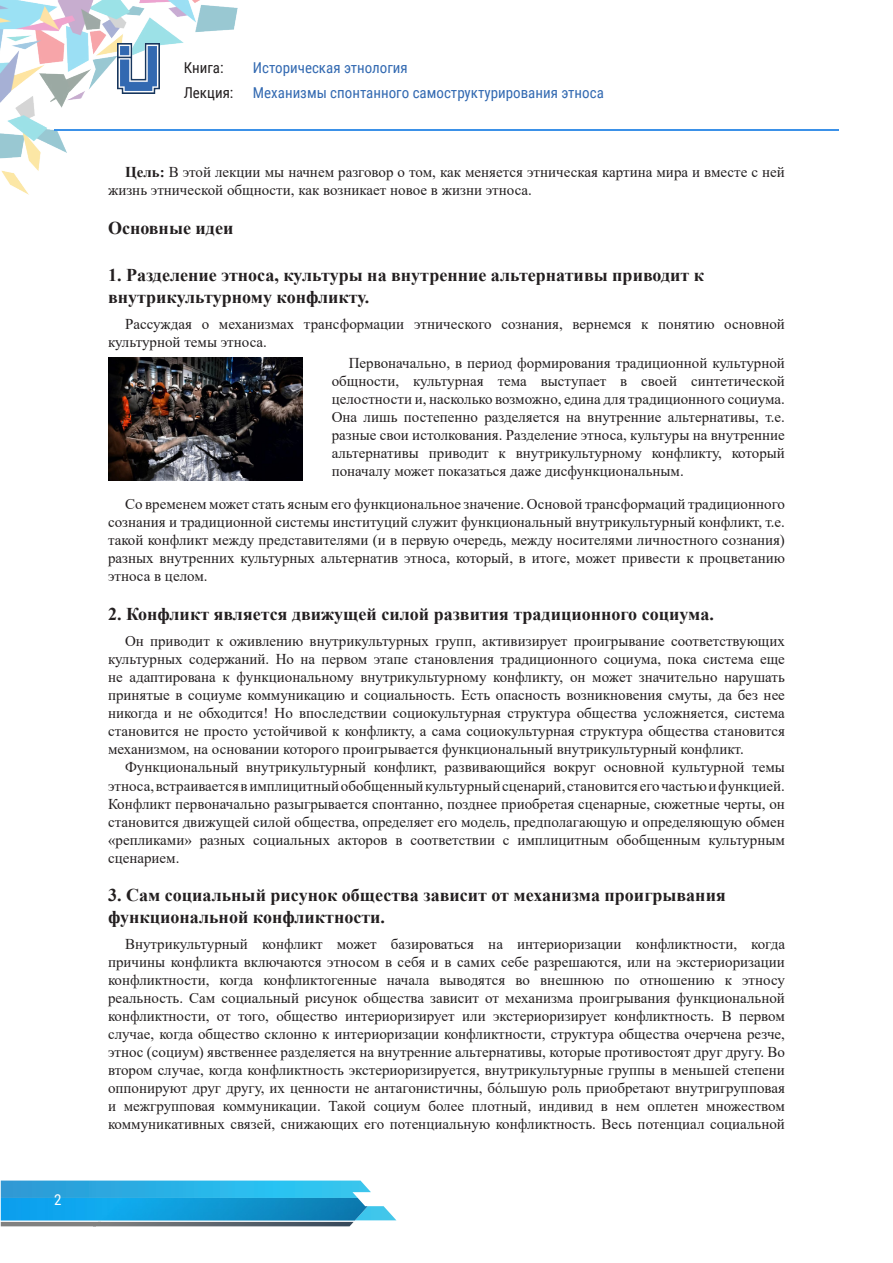
<style>
.page{position:relative;width:893px;height:1263px;background:#fff}
.page>*{position:absolute;margin:0;border:0;box-sizing:border-box;transform-origin:0 0}
.tema{font:700 18px/21.6px "Times New Roman";color:#231f20}
.t1{font:15px/18px "Times New Roman";color:#231f20;text-align:justify}
.t2{font:15px/25.5px "Roboto Condensed";color:#3269b1}
.t3{font:15px/25.5px "Roboto Condensed";color:#231f20}
.t4{font:15px "Roboto Condensed";color:#fff}
.s1{font-weight:700}
</style>
<div class="page">
<img style="left:0;top:0;width:238px;height:195px">
<hr style="left:54px;top:129px;width:785px;height:2px;background:#3b91e8">
<img style="left:118px;top:44px;width:41px;height:49px">
<svg style="left:1px;top:1180px;width:395px;height:46px;background:#5bb6d9"></svg>
<img style="left:1px;top:1198px;width:367px;height:22px">
<img style="left:109px;top:358px;width:193px;height:122px">
<p class="t4" style="left:54px;top:1189px;width:9px">2</p>
<p class="t3" style="left:184px;top:54px;width:51px">Книга:<br>Лекция:</p>
<p class="t2" style="left:253px;top:54px;width:352px">Историческая этнология<br>Механизмы спонтанного самоструктурирования этноса</p>
<p class="t1" style="left:108px;top:163px;width:678px;text-indent:17px"><span class="s1">Цель:</span> В этой лекции мы начнем разговор о том, как меняется этническая картина мира и вместе с ней жизнь этнической общности, как возникает новое в жизни этноса.</p>
<p class="tema" style="left:108px;top:217px;width:127px">Основные идеи</p>
<p class="tema" style="left:108px;top:264px;width:598px">1. Разделение этноса, культуры на внутренние альтернативы приводит к внутрикультурному конфликту.</p>
<p class="t1" style="left:108px;top:315px;width:678px;text-indent:17px">Рассуждая о механизмах трансформации этнического сознания, вернемся к понятию основной культурной темы этноса.</p>
<p class="t1" style="left:332px;top:353px;width:455px;text-indent:17px">Первоначально, в период формирования традиционной культурной общности, культурная тема выступает в своей синтетической целостности и, насколько возможно, едина для традиционного социума.<br>Она лишь постепенно разделяется на внутренние альтернативы, т.е. разные свои истолкования. Разделение этноса, культуры на внутренние альтернативы приводит к внутрикультурному конфликту, который поначалу может показаться даже дисфункциональным.</p>
<p class="t1" style="left:108px;top:495px;width:678px;text-indent:17px">Со временем может стать ясным его функциональное значение. Основой трансформаций традиционного сознания и традиционной системы институций служит функциональный внутрикультурный конфликт, т.е. такой конфликт между представителями (и в первую очередь, между носителями личностного сознания) разных внутренних культурных альтернатив этноса, который, в итоге, может привести к процветанию этноса в целом.</p>
<p class="tema" style="left:108px;top:603px;width:607px">2. Конфликт является движущей силой развития традиционного социума.</p>
<p class="t1" style="left:108px;top:632px;width:678px;text-indent:17px">Он приводит к оживлению внутрикультурных групп, активизирует проигрывание соответствующих культурных содержаний. Но на первом этапе становления традиционного социума, пока система еще не адаптирована к функциональному внутрикультурному конфликту, он может значительно нарушать принятые в социуме коммуникацию и социальность. Есть опасность возникновения смуты, да без нее никогда и не обходится! Но впоследствии социокультурная структура общества усложняется, система становится не просто устойчивой к конфликту, а сама социокультурная структура общества становится механизмом, на основании которого проигрывается функциональный внутрикультурный конфликт.</p>
<p class="t1" style="left:108px;top:758px;width:678px;text-indent:17px">Функциональный внутрикультурный конфликт, развивающийся вокруг основной культурной темы этноса, встраивается в имплицитный обобщенный культурный сценарий, становится его частью и функцией.<br>Конфликт первоначально разыгрывается спонтанно, позднее приобретая сценарные, сюжетные черты, он становится движущей силой общества, определяет его модель, предполагающую и определяющую обмен «репликами» разных социальных акторов в соответствии с имплицитным обобщенным культурным сценарием.</p>
<p class="tema" style="left:108px;top:884px;width:619px">3. Сам социальный рисунок общества зависит от механизма проигрывания функциональной конфликтности.</p>
<p class="t1" style="left:108px;top:935px;width:678px;text-indent:17px">Внутрикультурный конфликт может базироваться на интериоризации конфликтности, когда причины конфликта включаются этносом в себя и в самих себе разрешаются, или на экстериоризации конфликтности, когда конфликтогенные начала выводятся во внешнюю по отношению к этносу реальность. Сам социальный рисунок общества зависит от механизма проигрывания функциональной конфликтности, от того, общество интериоризирует или экстериоризирует конфликтность. В первом случае, когда общество склонно к интериоризации конфликтности, структура общества очерчена резче, этнос (социум) явственнее разделяется на внутренние альтернативы, которые противостоят друг другу. Во втором случае, когда конфликтность экстериоризируется, внутрикультурные группы в меньшей степени оппонируют друг другу, их ценности не антагонистичны, бо́льшую роль приобретают внутригрупповая и межгрупповая коммуникации. Такой социум более плотный, индивид в нем оплетен множеством коммуникативных связей, снижающих его потенциальную конфликтность. Весь потенциал социальной</p>
</div>
